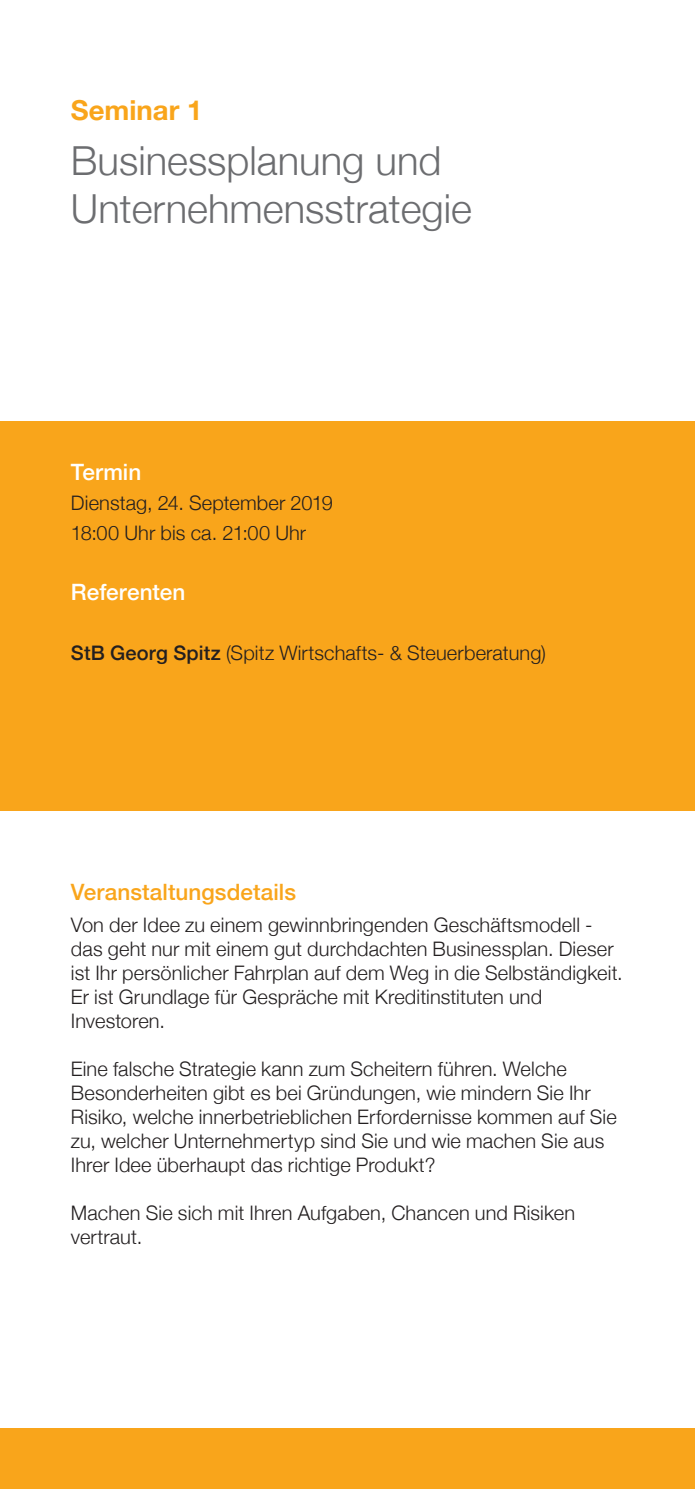
<style>
.page{position:relative;width:695px;height:1489px;background:#fff}
.page>*{position:absolute;margin:0;border:0;box-sizing:border-box;transform-origin:0 0}
.t1{font:300 40px/48px "Helvetica Neue";color:#6c6d70}
.t2{font:700 27.5px "Helvetica Neue";color:#f9a51b}
.t3{font:500 22.5px "Helvetica Neue";letter-spacing:.005em;color:#f9a51b}
.t4{font:500 22.5px "Helvetica Neue";color:#fff}
.t5{font:300 20px/24px "Helvetica Neue";letter-spacing:.005em;color:#231f20}
.s1{font-weight:500}
</style>
<div class="page">
<div style="left:0;top:1427px;width:694px;height:61px;background:#f9a51b"></div>
<div style="left:1px;top:420px;width:693px;height:390px;background:#f9a51b"></div>
<h2 class="t2" style="left:71px;top:89px;width:133px">Seminar 1</h2>
<h1 class="t1" style="left:71px;top:134px;width:402px">Businessplanung und<br>Unternehmensstrategie</h1>
<p class="t4" style="left:71px;top:454px;width:72px">Termin</p>
<p class="t5" style="left:71px;top:486px;width:263px;line-height:30px">Dienstag, 24. September 2019<br>18:00 Uhr bis ca. 21:00 Uhr</p>
<p class="t4" style="left:71px;top:574px;width:116px">Referenten</p>
<p class="t5" style="left:71px;top:639px;width:476px"><span class="s1">StB Georg Spitz</span> (Spitz Wirtschafts- &amp; Steuerberatung)</p>
<p class="t3" style="left:71px;top:874px;width:226px">Veranstaltungsdetails</p>
<p class="t5" style="left:71px;top:911px;width:553px">Von der Idee zu einem gewinnbringenden Geschäftsmodell - das geht nur mit einem gut durchdachten Businessplan. Dieser ist Ihr persönlicher Fahrplan auf dem Weg in die Selbständigkeit.<br>Er ist Grundlage für Gespräche mit Kreditinstituten und Investoren.</p>
<p class="t5" style="left:71px;top:1055px;width:547px">Eine falsche Strategie kann zum Scheitern führen. Welche Besonderheiten gibt es bei Gründungen, wie mindern Sie Ihr Risiko, welche innerbetrieblichen Erfordernisse kommen auf Sie zu, welcher Unternehmertyp sind Sie und wie machen Sie aus Ihrer Idee überhaupt das richtige Produkt?</p>
<p class="t5" style="left:71px;top:1199px;width:505px">Machen Sie sich mit Ihren Aufgaben, Chancen und Risiken vertraut.</p>
</div>
